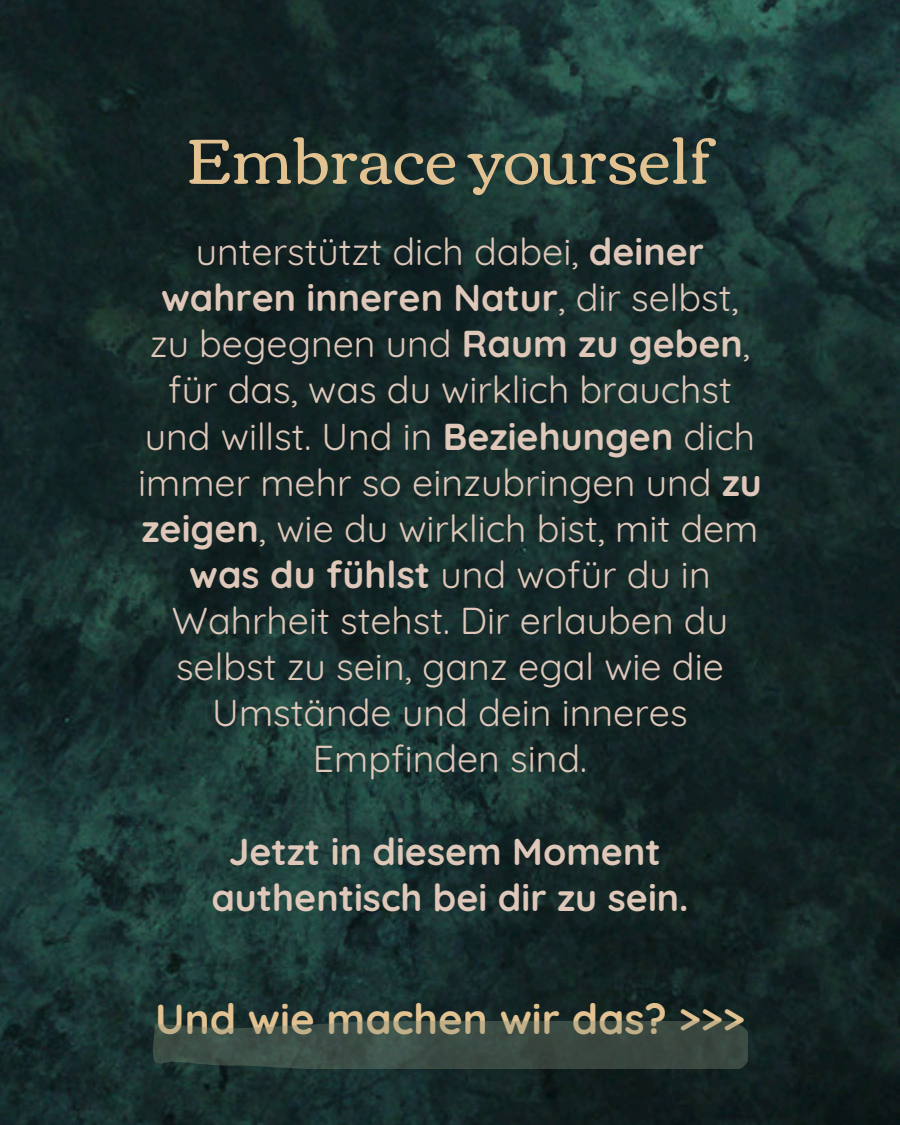
<style>
.page{position:relative;width:900px;height:1125px;background:#fff}
.page>*{position:absolute;margin:0;border:0;box-sizing:border-box;transform-origin:0 0}
.t1{font:64.35px "Corben";color:#e3c292}
.t2{font:700 42px "Quicksand";color:#e3c292}
.t3{font:37.5px/46.2px "Quicksand";color:#dfc8ba;text-align:center}
.t4{font:700 37.5px/46.2px "Quicksand";color:#dfc8ba;text-align:center}
.s1{font-weight:700}
</style>
<div class="page">
<img style="left:0;top:0;width:900px;height:1125px">
<svg style="left:153px;top:1021px;width:595px;height:48px;background:#394942"></svg>
<p class="t1" style="left:186px;top:124px;width:529px">Embrace yourself</p>
<p class="t3" style="left:138px;top:228px;width:625px">unterstützt dich dabei, <span class="s1">deiner wahren inneren Natur</span>, dir selbst, zu begegnen und <span class="s1">Raum zu geben</span>, für das, was du wirklich brauchst und willst. Und in <span class="s1">Beziehungen</span> dich immer mehr so einzubringen und <span class="s1">zu zeigen</span>, wie du wirklich bist, mit dem <span class="s1">was du fühlst</span> und wofür du in<br>Wahrheit stehst. Dir erlauben du selbst zu sein, ganz egal wie die<br>Umstände und dein inneres<br>Empfinden sind.</p>
<h1 class="t4" style="left:211px;top:828px;width:479px">Jetzt in diesem Moment authentisch bei dir zu sein.</h1>
<h3 class="t2" style="left:155px;top:992px;width:591px">Und wie machen wir das? &gt;&gt;&gt;</h3>
</div>
